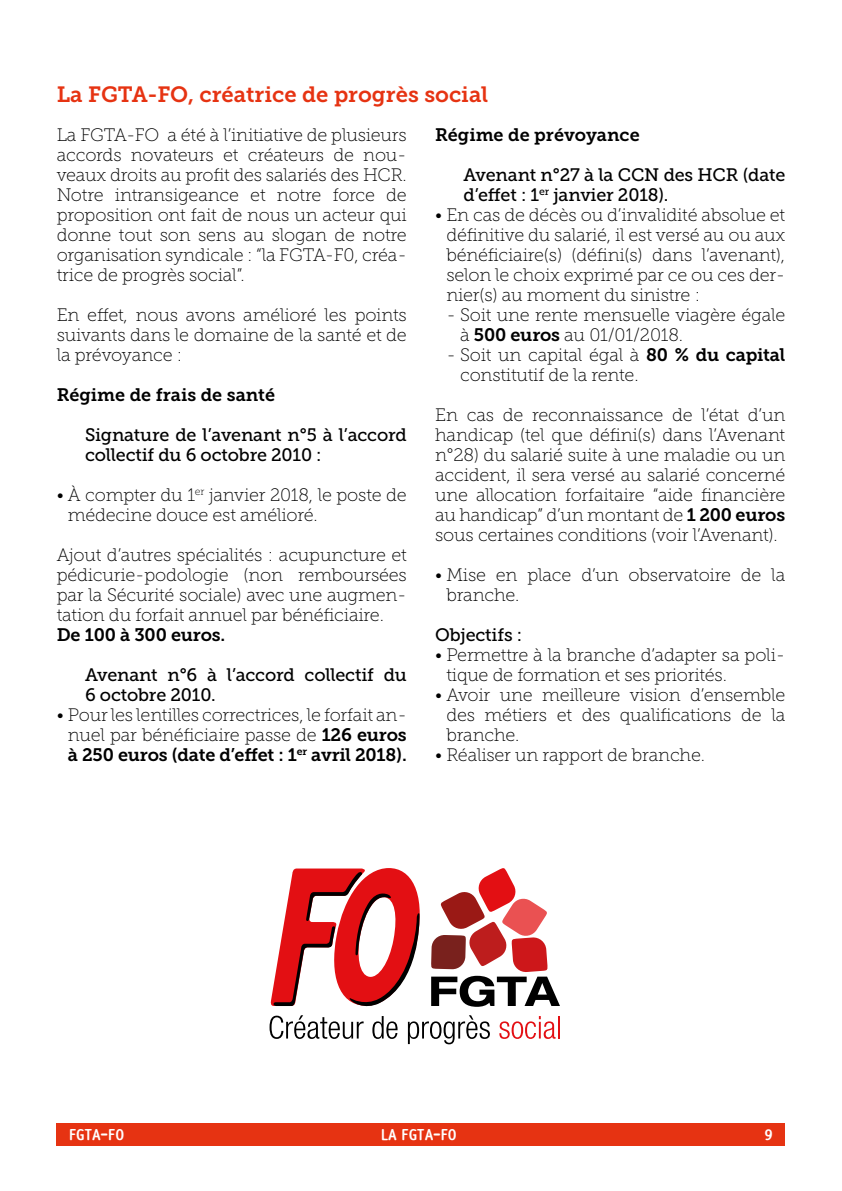
<style>
.page{position:relative;width:842px;height:1191px;background:#fff}
.page>*{position:absolute;margin:0;border:0;box-sizing:border-box;transform-origin:0 0}
.t1{font:22px "Museo Slab 700";color:#e63312}
.t2{font:18px/20px "Museo Slab 100";letter-spacing:-.01em;color:#000;text-align:justify}
.t3{font:18px/20px "Museo Slab 500";letter-spacing:-.01em;color:#000}
.t4{font:18px "Museo Slab 700";letter-spacing:-.01em;color:#000}
.t5{font:16px "Saturday Sans ICG Bold";color:#fff}
.s1{font-family:"Museo Slab 700"}
</style>
<div class="page">
<div style="left:57px;top:1123px;width:728px;height:22px;background:#e63312"></div>
<svg style="left:270px;top:868px;width:290px;height:176px"></svg>
<p class="t1" style="left:57px;top:81px;width:433px">La FGTA-FO, créatrice de progrès social</p>
<p class="t2" style="left:57px;top:125px;width:352px">La FGTA-FO a été à l’initiative de plusieurs accords novateurs et créateurs de nou&shy;veaux droits au profit des salariés des HCR.<br>Notre intransigeance et notre force de proposition ont fait de nous un acteur qui donne tout son sens au slogan de notre organisation syndicale : “la FGTA-F0, créa&shy;trice de progrès social”.</p>
<p class="t2" style="left:57px;top:305px;width:352px">En effet, nous avons amélioré les points suivants dans le domaine de la santé et de la prévoyance :</p>
<p class="t4" style="left:57px;top:385px;width:220px">Régime de frais de santé</p>
<p class="t3" style="left:85px;top:425px;width:323px">Signature de l’avenant n°5 à l’accord collectif du 6 octobre 2010 :</p>
<p class="t2" style="left:68px;top:485px;width:340px;text-indent:-11px">• À compter du 1<sup>er</sup> janvier 2018, le poste de médecine douce est amélioré.</p>
<p class="t2" style="left:57px;top:545px;width:352px">Ajout d’autres spécialités : acupuncture et pédicurie-podologie (non remboursées par la Sécurité sociale) avec une augmen&shy;tation du forfait annuel par bénéficiaire.</p>
<p class="t4" style="left:57px;top:625px;width:170px">De 100 à 300 euros.</p>
<p class="t3" style="left:85px;top:665px;width:323px">Avenant n°6 à l’accord collectif du<br>6 octobre 2010.</p>
<p class="t2" style="left:57px;top:705px;width:352px;text-align:right">• Pour les lentilles correctrices, le forfait an&shy;nuel par bénéficiaire passe de <span class="s1">126 euros</span></p>
<p class="t4" style="left:68px;top:745px;width:340px">à 250 euros (date d’effet : 1<sup>er</sup> avril 2018).</p>
<p class="t4" style="left:435px;top:125px;width:206px">Régime de prévoyance</p>
<p class="t3" style="left:463px;top:165px;width:323px">Avenant n°27 à la CCN des HCR (date d’effet : 1<sup>er</sup> janvier 2018).</p>
<p class="t2" style="left:446px;top:205px;width:340px;text-indent:-11px">• En cas de décès ou d’invalidité absolue et définitive du salarié, il est versé au ou aux bénéficiaire(s) (défini(s) dans l’avenant), selon le choix exprimé par ce ou ces der&shy;nier(s) au moment du sinistre :</p>
<p class="t2" style="left:460px;top:305px;width:327px;text-indent:-14px">- Soit une rente mensuelle viagère égale à <span class="s1">500 euros</span> au 01/01/2018.</p>
<p class="t2" style="left:460px;top:345px;width:327px;text-indent:-14px">- Soit un capital égal à <span class="s1">80 % du capital </span>constitutif de la rente.</p>
<p class="t2" style="left:435px;top:405px;width:352px">En cas de reconnaissance de l’état d’un handicap (tel que défini(s) dans l’Avenant n°28) du salarié suite à une maladie ou un accident, il sera versé au salarié concerné une allocation forfaitaire “aide financière au handicap” d’un montant de <span class="s1">1 200 euros </span>sous certaines conditions (voir l’Avenant).</p>
<p class="t2" style="left:446px;top:565px;width:340px;text-indent:-11px">• Mise en place d’un observatoire de la branche.</p>
<p class="t3" style="left:435px;top:625px;width:89px">Objectifs :</p>
<p class="t2" style="left:446px;top:645px;width:340px;text-indent:-11px">• Permettre à la branche d’adapter sa poli&shy;tique de formation et ses priorités.</p>
<p class="t2" style="left:446px;top:685px;width:340px;text-indent:-11px">• Avoir une meilleure vision d’ensemble des métiers et des qualifications de la branche.</p>
<p class="t2" style="left:435px;top:745px;width:271px">• Réaliser un rapport de branche.</p>
<p class="t5" style="left:69px;top:1125px;width:57px">FGTA-FO</p>
<p class="t5" style="left:381px;top:1125px;width:78px">LA FGTA-FO</p>
<p class="t5" style="left:764px;top:1125px;width:10px">9</p>
</div>
